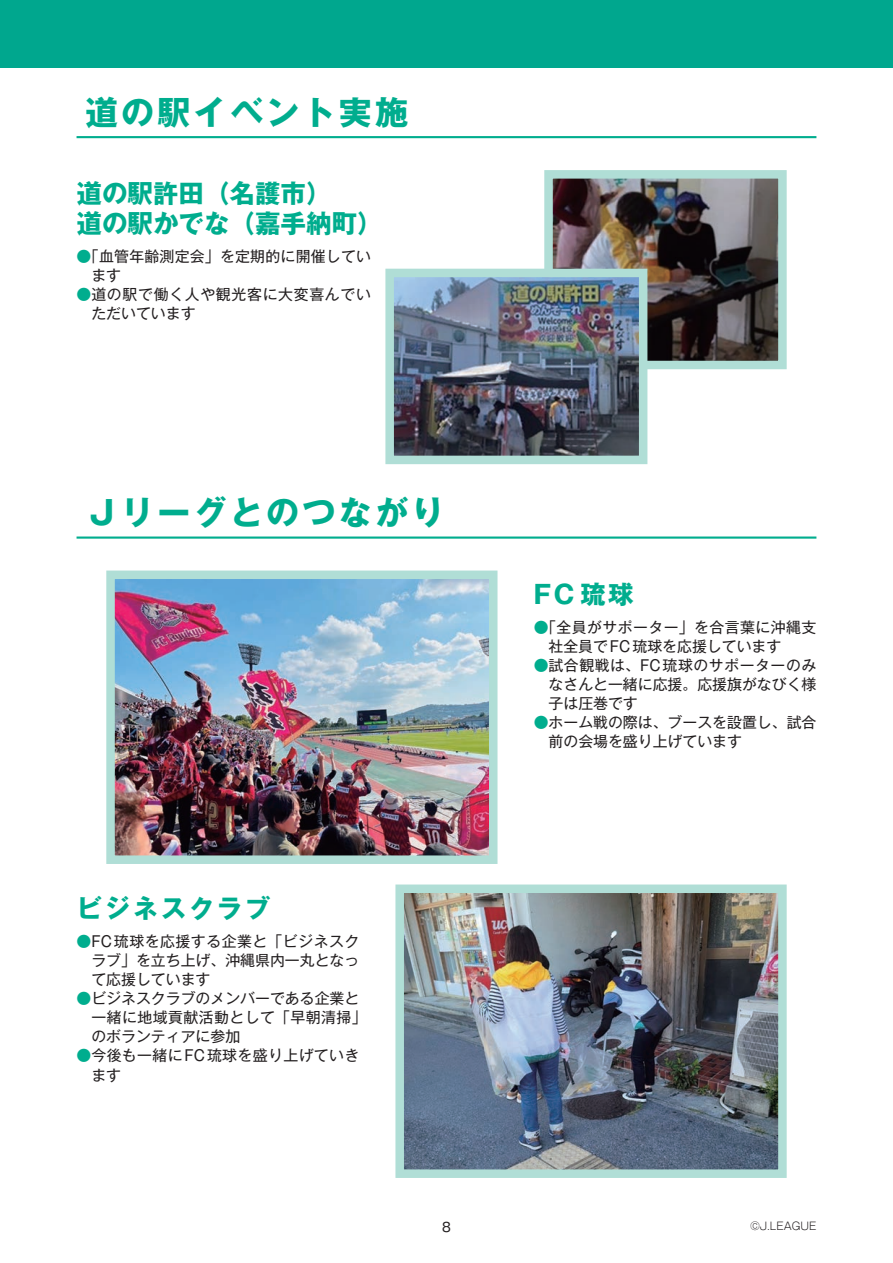
<style>
.page{position:relative;width:893px;height:1263px;background:#fff}
.page>*{position:absolute;margin:0;border:0;box-sizing:border-box;transform-origin:0 0}
.t1{font:33px "Gothic MB101 Pr 6 Bold 90 pv RKSJ H";letter-spacing:.1em;color:#00ad8e}
.t2{font:25.5px/29.7px "Gothic MB101 Pr 6 Bold 90 pv RKSJ H";color:#00ad8e}
.t3{font:25.5px "Gothic MB101 Pr 6 Bold 90 pv RKSJ H";letter-spacing:.1em;color:#00ad8e}
.t4{font:14.85px/19.2px "Gothic MB101 Pr 6 Regular 90 pv RKSJ H";color:#231f20}
.t5{font:14.85px/19.2px "Gothic MB101 Pr 6 Regular 90 pv RKSJ H";letter-spacing:.03em;color:#231f20}
.t6{font:14.85px/19.2px "Gothic MB101 Pr 6 Regular 90 pv RKSJ H";letter-spacing:.045em;color:#231f20}
.t7{font:14.85px/19.2px "Gothic MB101 Pr 6 Regular 90 pv RKSJ H";letter-spacing:.025em;color:#231f20}
.t8{font:12.75px "Gothic MB101 Pr 6 Regular 90 pv RKSJ H";color:#231f20}
.t9{font:10.65px "Gothic MB101 Pr 6 Light 90 pv RKSJ H";color:#231f20}
.s1{color:#00ad8e}
</style>
<div class="page">
<div style="left:0;top:0;width:893px;height:68px;background:#00a78e"></div>
<hr style="left:77px;top:136px;width:739px;height:2px;background:#00ad8e">
<img style="left:395px;top:884px;width:392px;height:294px">
<img style="left:106px;top:570px;width:392px;height:294px">
<img style="left:544px;top:170px;width:243px;height:200px">
<img style="left:385px;top:264px;width:267px;height:201px">
<hr style="left:77px;top:536px;width:739px;height:3px;background:#00ad8e">
<h1 class="t1" style="left:85px;top:100px;width:324px">道の駅イベント実施</h1>
<h2 class="t2" style="left:77px;top:182px;width:308px">道の駅許田（名護市）<br>道の駅かでな（嘉手納町）</h2>
<p class="t4" style="left:91px;top:249px;width:281px;text-indent:-15px"><span class="s1">●</span>「血管年齢測定会」を定期的に開催しています</p>
<p class="t6" style="left:91px;top:287px;width:281px;text-indent:-15px"><span class="s1">●</span>道の駅で働く人や観光客に大変喜んでいただいています</p>
<h1 class="t1" style="left:85px;top:500px;width:361px">Ｊリーグとのつながり</h1>
<h2 class="t3" style="left:77px;top:898px;width:195px">ビジネスクラブ</h2>
<p class="t4" style="left:91px;top:933px;width:269px;text-align:justify;text-indent:-15px"><span class="s1">●</span>FC琉球を応援する企業と「ビジネスクラブ」を立ち上げ、沖縄県内一丸となって応援しています</p>
<p class="t4" style="left:91px;top:991px;width:277px;text-indent:-15px"><span class="s1">●</span>ビジネスクラブのメンバーである企業と一緒に地域貢献活動として「早朝清掃」のボランティアに参加</p>
<p class="t7" style="left:91px;top:1048px;width:269px;text-indent:-15px"><span class="s1">●</span>今後も一緒にFC琉球を盛り上げていきます</p>
<h2 class="t2" style="left:534px;top:583px;width:102px">FC琉球</h2>
<p class="t5" style="left:549px;top:619px;width:269px;text-indent:-15px"><span class="s1">●</span>「全員がサポーター」を合言葉に沖縄支社全員でFC琉球を応援しています</p>
<p class="t4" style="left:549px;top:658px;width:269px;text-align:justify;text-indent:-15px"><span class="s1">●</span>試合観戦は、FC琉球のサポーターのみなさんと一緒に応援。応援旗がなびく様子は圧巻です</p>
<p class="t4" style="left:549px;top:715px;width:269px;text-indent:-15px"><span class="s1">●</span>ホーム戦の際は、ブースを設置し、試合前の会場を盛り上げています</p>
<p class="t8" style="left:442px;top:1222px;width:10px">8</p>
<p class="t9" style="left:750px;top:1222px;width:68px">©J.LEAGUE</p>
</div>
